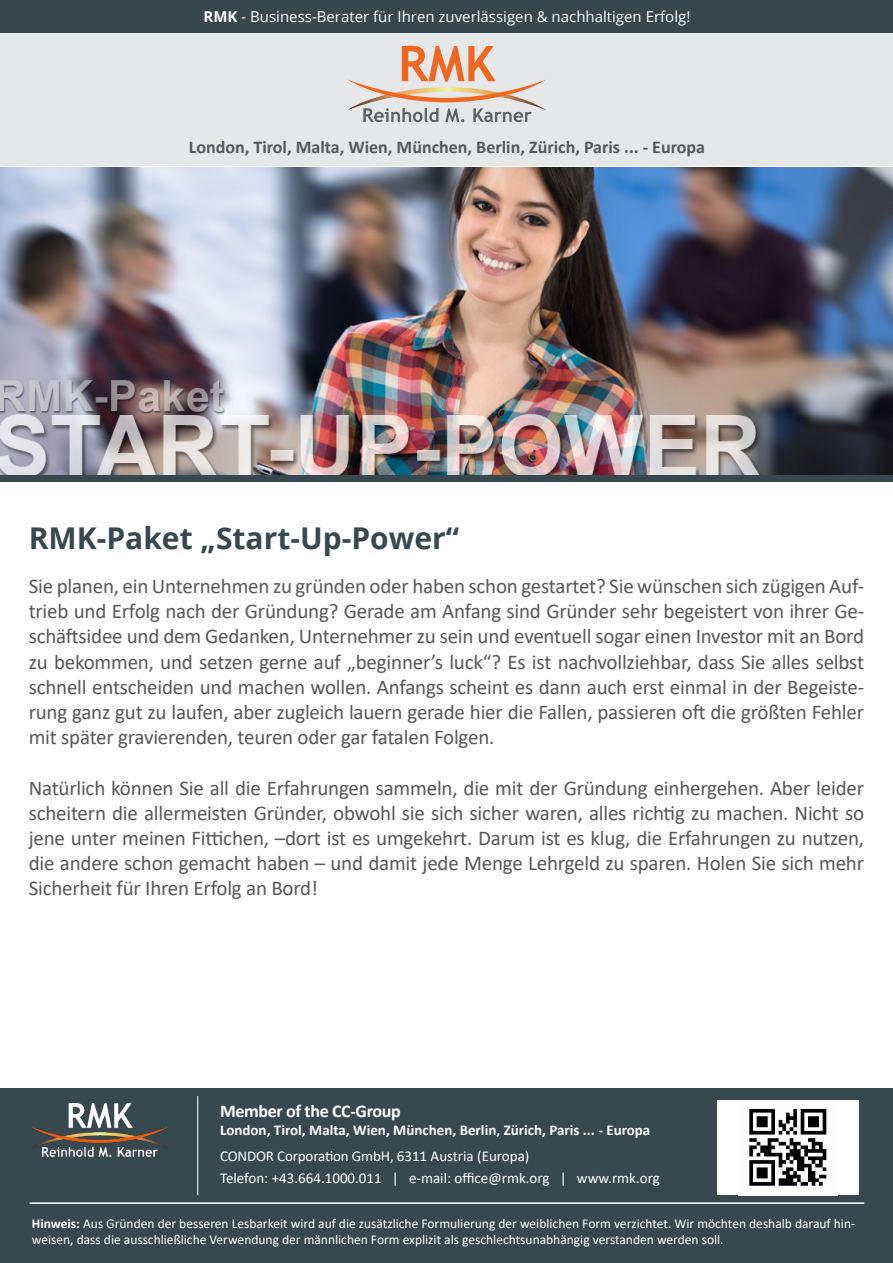
<style>
.page{position:relative;width:893px;height:1263px;background:#fff}
.page>*{position:absolute;margin:0;border:0;box-sizing:border-box;transform-origin:0 0}
.t1{font:700 30px "Open Sans";color:#38484f}
.t2{font:21px/25.2px "Calibri";letter-spacing:-.01em;color:#57585a;text-align:justify}
.t3{font:700 18px "Calibri";color:#57585a}
.t4{font:700 18px "Calibri";letter-spacing:-.02em;color:#fff}
.t5{font:15px "Calibri";color:#fff}
.t6{font:15px "Open Sans";color:#fff}
.t7{font:700 15px "Calibri";color:#fff}
.t8{font:13.5px/16.2px "Calibri";color:#fff}
.s1{font-weight:700}
</style>
<div class="page">
<img style="left:0;top:168px;width:893px;height:307px">
<div style="left:0;top:475px;width:893px;height:7px;background:#38484f"></div>
<div style="left:0;top:31px;width:893px;height:135px;background:#e6e7e9"></div>
<svg style="left:348px;top:46px;width:198px;height:76px"></svg>
<div style="left:0;top:0;width:893px;height:33px;background:#38474e"></div>
<div style="left:0;top:1089px;width:893px;height:174px;background:#38484f"></div>
<img style="left:32px;top:1103px;width:135px;height:53px">
<hr style="left:30px;top:1202px;width:834px;height:2px;background:#fff">
<hr style="left:197px;top:1096px;width:1px;height:99px;background:#fff">
<div style="left:718px;top:1100px;width:141px;height:95px;background:#fff"></div>
<img style="left:749px;top:1108px;width:78px;height:78px">
<p class="t6" style="left:204px;top:6px;width:488px"><span class="s1">RMK</span> - Business-Berater für Ihren zuverlässigen &amp; nachhaltigen Erfolg!</p>
<p class="t3" style="left:189px;top:134px;width:518px">London, Tirol, Malta, Wien, München, Berlin, Zürich, Paris ... - Europa</p>
<p class="t1" style="left:29px;top:517px;width:432px">RMK-Paket „Start-Up-Power“</p>
<p class="t2" style="left:29px;top:573px;width:837px">Sie planen, ein Unternehmen zu gründen oder haben schon gestartet? Sie wünschen sich zügigen Auf&shy;trieb und Erfolg nach der Gründung? Gerade am Anfang sind Gründer sehr begeistert von ihrer Ge&shy;schäftsidee und dem Gedanken, Unternehmer zu sein und eventuell sogar einen Investor mit an Bord zu bekommen, und setzen gerne auf „beginner’s luck“? Es ist nachvollziehbar, dass Sie alles selbst schnell entscheiden und machen wollen. Anfangs scheint es dann auch erst einmal in der Begeiste&shy;rung ganz gut zu laufen, aber zugleich lauern gerade hier die Fallen, passieren oft die größten Fehler mit später gravierenden, teuren oder gar fatalen Folgen.</p>
<p class="t2" style="left:29px;top:774px;width:837px">Natürlich können Sie all die Erfahrungen sammeln, die mit der Gründung einhergehen. Aber leider scheitern die allermeisten Gründer, obwohl sie sich sicher waren, alles richtig zu machen. Nicht so jene unter meinen Fittichen, –dort ist es umgekehrt. Darum ist es klug, die Erfahrungen zu nutzen, die andere schon gemacht haben – und damit jede Menge Lehrgeld zu sparen. Holen Sie sich mehr Sicherheit für Ihren Erfolg an Bord!</p>
<p class="t4" style="left:220px;top:1098px;width:182px">Member of the CC-Group</p>
<p class="t7" style="left:220px;top:1119px;width:432px">London, Tirol, Malta, Wien, München, Berlin, Zürich, Paris ... - Europa</p>
<p class="t5" style="left:220px;top:1145px;width:311px">CONDOR Corporation GmbH, 6311 Austria (Europa)</p>
<p class="t5" style="left:220px;top:1167px;width:441px">Telefon: +43.664.1000.011 | e-mail: office@rmk.org | www.rmk.org</p>
<p class="t8" style="left:32px;top:1215px;width:825px"><span class="s1">Hinweis:</span> Aus Gründen der besseren Lesbarkeit wird auf die zusätzliche Formulierung der weiblichen Form verzichtet. Wir möchten deshalb darauf hin&shy;weisen, dass die ausschließliche Verwendung der männlichen Form explizit als geschlechtsunabhängig verstanden werden soll.</p>
</div>
